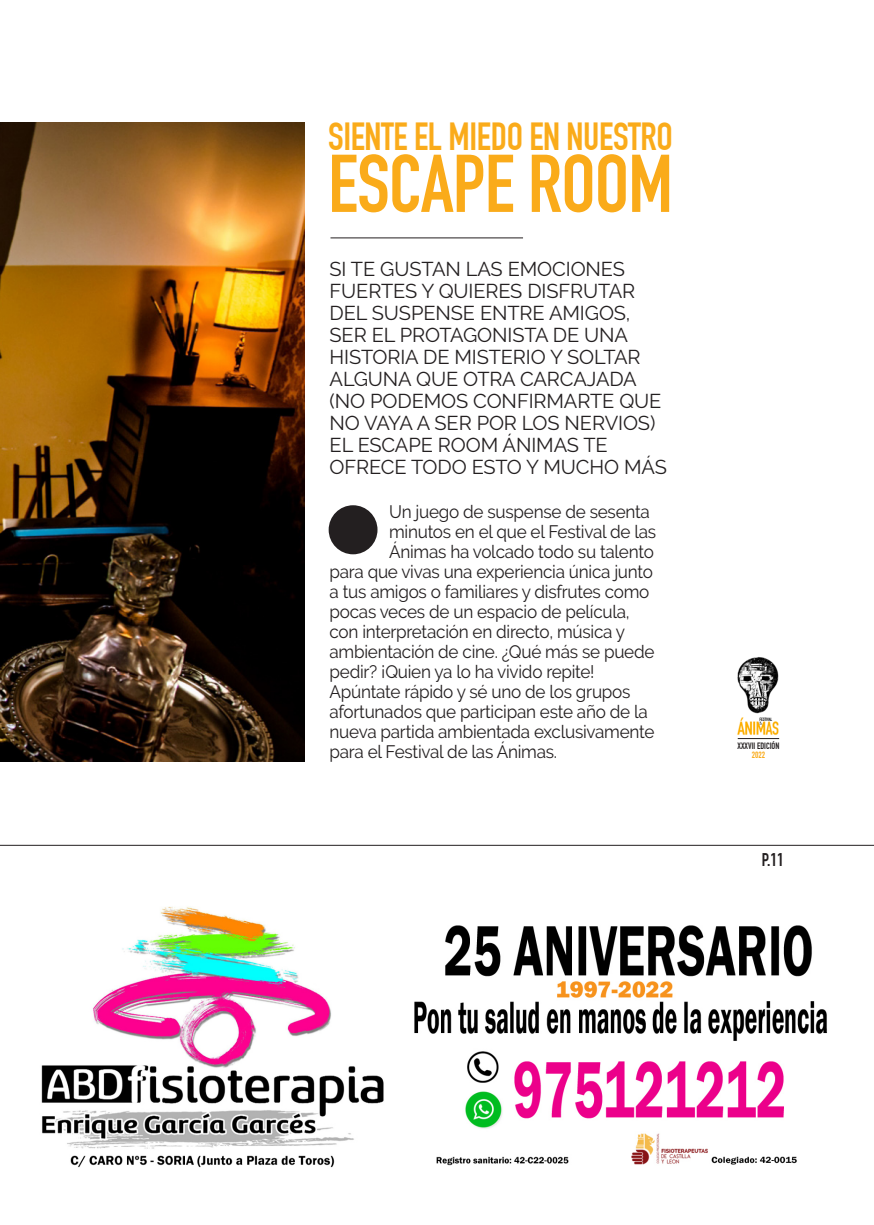
<style>
.page{position:relative;width:874px;height:1225px;background:#fff}
.page>*{position:absolute;margin:0;border:0;box-sizing:border-box;transform-origin:0 0}
.t1{font:700 80.4px "DIN Condensed";letter-spacing:-.01em;color:#faab1a}
.t2{font:700 38.4px "DIN Condensed";letter-spacing:-.01em;color:#faab1a}
.t3{font:20px/22px "Raleway";letter-spacing:-.005em;color:#231f20}
.TEXTO1{font:18px/20px "Raleway";letter-spacing:-.015em;color:#231f20;scale:.95 1}
.t4{font:700 18px "DIN Condensed";color:#231f20}
.t5{font:700 9px/9px "DIN Condensed";color:#231f20;text-align:center}
.s1{color:#faab1a}
</style>
<div class="page">
<hr style="left:0;top:845px;width:873px;height:1px;background:#231f20">
<img style="left:0;top:122px;width:304px;height:639px">
<img style="left:737px;top:657px;width:42px;height:78px">
<hr style="left:737px;top:738px;width:41px;height:1px;background:#231f20">
<div style="left:328px;top:505px;width:49px;height:49px;background:#231f20;border-radius:50%"></div>
<hr style="left:330px;top:237px;width:192px;height:1px;background:#231f20">
<img style="left:41px;top:906px;width:786px;height:262px">
<p class="t2" style="left:328px;top:114px;width:346px">SIENTE EL MIEDO EN NUESTRO</p>
<p class="t1" style="left:328px;top:137px;width:346px">ESCAPE ROOM</p>
<p class="t3" style="left:329px;top:257px;width:339px">SI TE GUSTAN LAS EMOCIONES<br>FUERTES Y QUIERES DISFRUTAR<br>DEL SUSPENSE ENTRE AMIGOS,<br>SER EL PROTAGONISTA DE UNA<br>HISTORIA DE MISTERIO Y SOLTAR<br>ALGUNA QUE OTRA CARCAJADA (NO PODEMOS CONFIRMARTE QUE<br>NO VAYA A SER POR LOS NERVIOS)<br>EL ESCAPE ROOM ÁNIMAS TE<br>OFRECE TODO ESTO Y MUCHO MÁS</p>
<p class="TEXTO1" style="left:389px;top:501px;width:276px">Un juego de suspense de sesenta</p>
<p class="TEXTO1" style="left:389px;top:521px;width:282px">minutos en el que el Festival de las</p>
<p class="TEXTO1" style="left:389px;top:541px;width:280px">Ánimas ha volcado todo su talento</p>
<p class="TEXTO1" style="left:329px;top:561px;width:342px">para que vivas una experiencia única junto</p>
<p class="TEXTO1" style="left:329px;top:581px;width:338px">a tus amigos o familiares y disfrutes como</p>
<p class="TEXTO1" style="left:329px;top:601px;width:317px">pocas veces de un espacio de película,</p>
<p class="TEXTO1" style="left:329px;top:621px;width:312px">con interpretación en directo, música y</p>
<p class="TEXTO1" style="left:329px;top:641px;width:343px">ambientación de cine. ¿Qué más se puede</p>
<p class="TEXTO1" style="left:329px;top:661px;width:280px">pedir? ¡Quien ya lo ha vivido repite!</p>
<p class="TEXTO1" style="left:329px;top:681px;width:343px">Apúntate rápido y sé uno de los grupos afortunados que participan este año de la nueva partida ambientada exclusivamente para el Festival de las Ánimas.</p>
<p class="t5" style="left:737px;top:741px;width:43px">XXXVII EDICIÓN<br><span class="s1">2022</span></p>
<p class="t4" style="left:761px;top:849px;width:24px">P.11</p>
</div>
